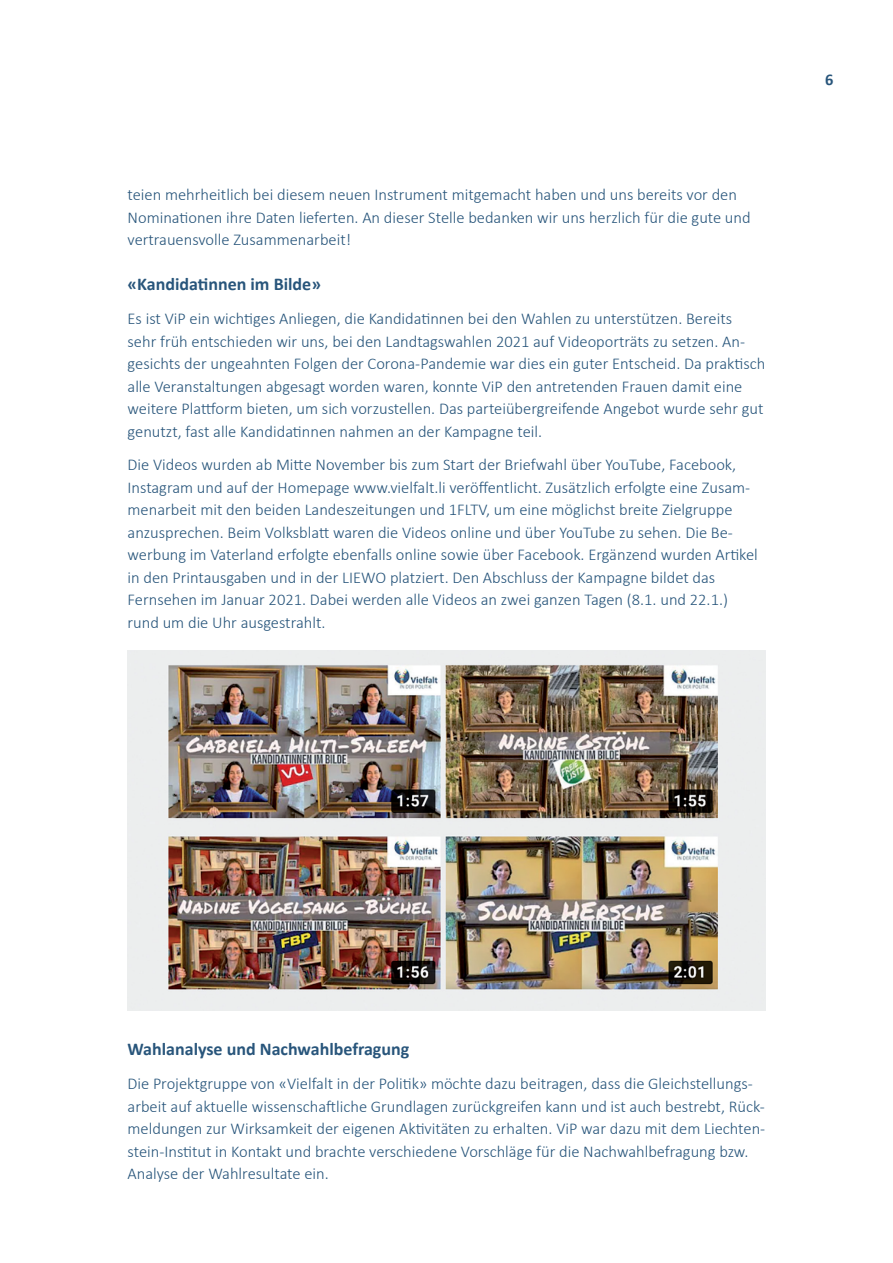
<style>
.page{position:relative;width:893px;height:1263px;background:#fff}
.page>*{position:absolute;margin:0;border:0;box-sizing:border-box;transform-origin:0 0}
.t1{font:700 18px "Calibri";color:#28557b}
.t2{font:300 16.5px/22.5px "Calibri";color:#28557b}
.t3{font:700 16.35px "Calibri";color:#28557b}
</style>
<div class="page">
<img style="left:128px;top:650px;width:637px;height:360px">
<p class="t2" style="left:128px;top:183px;width:625px">teien mehrheitlich bei diesem neuen Instrument mitgemacht haben und uns bereits vor den<br>Nominationen ihre Daten lieferten. An dieser Stelle bedanken wir uns herzlich für die gute und vertrauensvolle Zusammenarbeit!</p>
<p class="t1" style="left:128px;top:273px;width:195px">«Kandidatinnen im Bilde»</p>
<p class="t2" style="left:128px;top:307px;width:639px">Es ist ViP ein wichtiges Anliegen, die Kandidatinnen bei den Wahlen zu unterstützen. Bereits<br>sehr früh entschieden wir uns, bei den Landtagswahlen 2021 auf Videoporträts zu setzen. An&shy;gesichts der ungeahnten Folgen der Corona-Pandemie war dies ein guter Entscheid. Da praktisch alle Veranstaltungen abgesagt worden waren, konnte ViP den antretenden Frauen damit eine weitere Plattform bieten, um sich vorzustellen. Das parteiübergreifende Angebot wurde sehr gut genutzt, fast alle Kandidatinnen nahmen an der Kampagne teil.</p>
<p class="t2" style="left:128px;top:453px;width:632px">Die Videos wurden ab Mitte November bis zum Start der Briefwahl über YouTube, Facebook, Instagram und auf der Homepage www.vielfalt.li veröffentlicht. Zusätzlich erfolgte eine Zusam&shy;menarbeit mit den beiden Landeszeitungen und 1FLTV, um eine möglichst breite Zielgruppe anzusprechen. Beim Volksblatt waren die Videos online und über YouTube zu sehen. Die Be&shy;werbung im Vaterland erfolgte ebenfalls online sowie über Facebook. Ergänzend wurden Artikel in den Printausgaben und in der LIEWO platziert. Den Abschluss der Kampagne bildet das Fernsehen im Januar 2021. Dabei werden alle Videos an zwei ganzen Tagen (8.1. und 22.1.) rund um die Uhr ausgestrahlt.</p>
<p class="t3" style="left:825px;top:69px;width:10px">6</p>
<p class="t1" style="left:128px;top:1038px;width:283px">Wahlanalyse und Nachwahlbefragung</p>
<p class="t2" style="left:128px;top:1072px;width:639px">Die Projektgruppe von «Vielfalt in der Politik» möchte dazu beitragen, dass die Gleichstellungs&shy;arbeit auf aktuelle wissenschaftliche Grundlagen zurückgreifen kann und ist auch bestrebt, Rück&shy;meldungen zur Wirksamkeit der eigenen Aktivitäten zu erhalten. ViP war dazu mit dem Liechten&shy;stein-Institut in Kontakt und brachte verschiedene Vorschläge für die Nachwahlbefragung bzw.<br>Analyse der Wahlresultate ein.</p>
</div>
